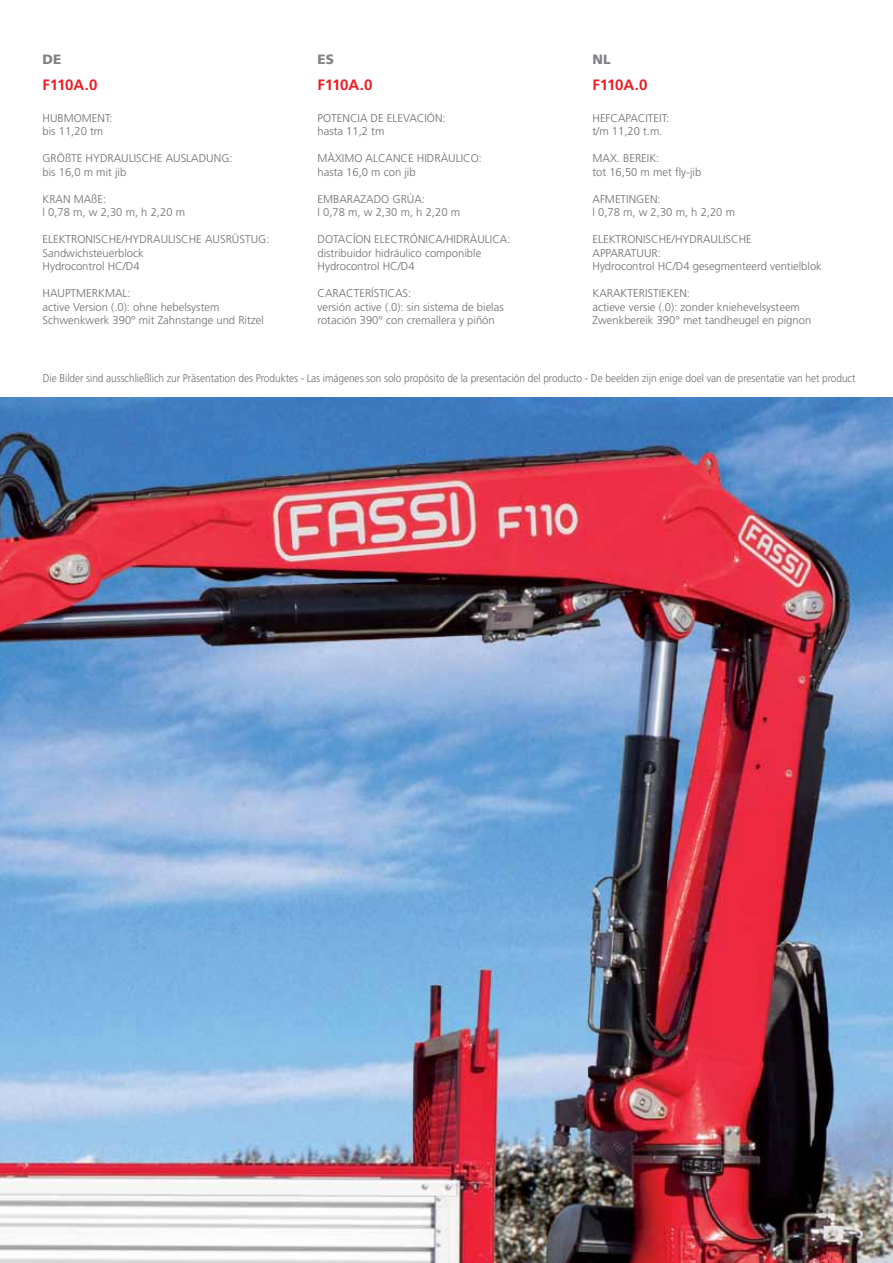
<style>
.page{position:relative;width:893px;height:1263px;background:#fff}
.page>*{position:absolute;margin:0;border:0;box-sizing:border-box;transform-origin:0 0}
.t1{font:700 15px "Frutiger";letter-spacing:-.015em;color:#ed1d24}
.t2{font:900 13.5px "Frutiger";color:#808285}
.t3{font:300 11.25px/13.5px "Frutiger";color:#6d6e71}
.t4{font:300 11.25px "Frutiger";color:#6d6e71;scale:.9 1}
</style>
<div class="page">
<img style="left:0;top:398px;width:893px;height:865px">
<p class="t2" style="left:43px;top:51px;width:20px">DE</p>
<h1 class="t1" style="left:43px;top:76px;width:57px">F110A.0</h1>
<p class="t3" style="left:43px;top:111px;width:72px">HUBMOMENT: bis 11,20 tm</p>
<p class="t3" style="left:43px;top:152px;width:192px">GRÖßTE HYDRAULISCHE AUSLADUNG: bis 16,0 m mit jib</p>
<p class="t3" style="left:43px;top:192px;width:144px">KRAN MAßE:<br>l 0,78 m, w 2,30 m, h 2,20 m</p>
<p class="t3" style="left:43px;top:233px;width:228px">ELEKTRONISCHE/HYDRAULISCHE AUSRÜSTUG:<br>Sandwichsteuerblock<br>Hydrocontrol HC/D4</p>
<p class="t3" style="left:43px;top:287px;width:223px">HAUPTMERKMAL:<br>active Version (.0): ohne hebelsystem<br>Schwenkwerk 390° mit Zahnstange und Ritzel</p>
<p class="t2" style="left:317px;top:51px;width:18px">ES</p>
<h1 class="t1" style="left:317px;top:76px;width:57px">F110A.0</h1>
<p class="t3" style="left:317px;top:111px;width:130px">POTENCIA DE ELEVACIÓN: hasta 11,2 tm</p>
<p class="t3" style="left:317px;top:152px;width:166px">MÀXIMO ALCANCE HIDRÀULICO: hasta 16,0 m con jib</p>
<p class="t3" style="left:317px;top:192px;width:144px">EMBARAZADO GRÚA:<br>l 0,78 m, w 2,30 m, h 2,20 m</p>
<p class="t3" style="left:317px;top:233px;width:195px">DOTACÍON ELECTRÓNICA/HIDRÀULICA: distribuidor hidráulico componible<br>Hydrocontrol HC/D4</p>
<p class="t3" style="left:317px;top:287px;width:188px">CARACTERÍSTICAS:<br>versión active (.0): sin sistema de bielas rotación 390° con cremallera y piñón</p>
<p class="t2" style="left:592px;top:51px;width:20px">NL</p>
<h1 class="t1" style="left:592px;top:76px;width:57px">F110A.0</h1>
<p class="t3" style="left:592px;top:111px;width:78px">HEFCAPACITEIT: t/m 11,20 t.m.</p>
<p class="t3" style="left:592px;top:152px;width:110px">MAX. BEREIK:<br>tot 16,50 m met fly-jib</p>
<p class="t3" style="left:592px;top:192px;width:144px">AFMETINGEN:<br>l 0,78 m, w 2,30 m, h 2,20 m</p>
<p class="t3" style="left:592px;top:233px;width:231px">ELEKTRONISCHE/HYDRAULISCHE<br>APPARATUUR:<br>Hydrocontrol HC/D4 gesegmenteerd ventielblok</p>
<p class="t3" style="left:592px;top:287px;width:220px">KARAKTERISTIEKEN:<br>actieve versie (.0): zonder kniehevelsysteem<br>Zwenkbereik 390° met tandheugel en pignon</p>
<p class="t4" style="left:43px;top:372px;width:904px">Die Bilder sind ausschließlich zur Präsentation des Produktes - Las imágenes son solo propósito de la presentación del producto - De beelden zijn enige doel van de presentatie van het product</p>
</div>
